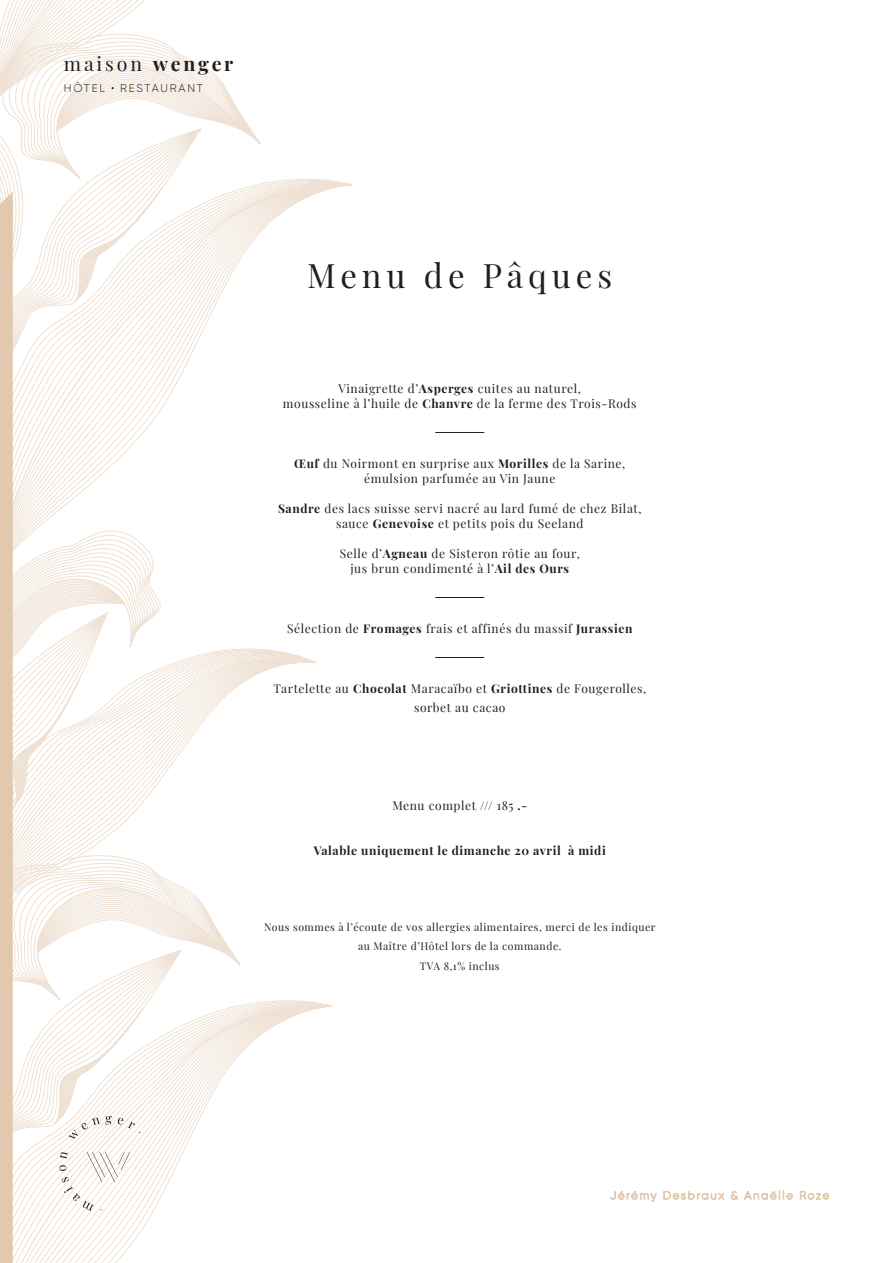
<style>
.page{position:relative;width:893px;height:1263px;background:#fff}
.page>*{position:absolute;margin:0;border:0;box-sizing:border-box;transform-origin:0 0}
.t1{font:33px "Playfair Display";letter-spacing:.15em;color:#231f20}
.t2{font:19.5px "Playfair Display";letter-spacing:.15em;color:#231f20}
.t3{font:12px/15px "Playfair Display";letter-spacing:.05em;color:#231f20;text-align:center}
.t4{font:700 12px "Playfair Display";letter-spacing:.05em;color:#231f20}
.t5{font:300 11.25px "Gilroy";letter-spacing:.16em;color:#231f20}
.t6{font:10.5px/19.5px "Playfair Display";letter-spacing:.05em;color:#231f20;text-align:center}
.s1{font-weight:700}
</style>
<div class="page">
<svg style="left:610px;top:1191px;width:47px;height:11px"></svg>
<svg style="left:663px;top:1191px;width:62px;height:9px"></svg>
<svg style="left:731px;top:1191px;width:7px;height:9px"></svg>
<svg style="left:744px;top:1191px;width:49px;height:9px"></svg>
<svg style="left:800px;top:1191px;width:29px;height:9px"></svg>
<svg style="left:0;top:0;width:336px;height:1263px"></svg>
<hr style="left:435px;top:432px;width:49px;height:1px;background:#231f20">
<hr style="left:435px;top:597px;width:49px;height:1px;background:#231f20">
<hr style="left:435px;top:657px;width:49px;height:1px;background:#231f20">
<h2 class="t2" style="left:64px;top:49px;width:171px">maison <span class="s1">wenger</span></h2>
<p class="t5" style="left:64px;top:81px;width:43px">HÔTEL</p>
<p class="t5" style="left:120px;top:81px;width:84px">RESTAURANT</p>
<h1 class="t1" style="left:307px;top:249px;width:307px">Menu de Pâques</h1>
<p class="t3" style="left:283px;top:380px;width:355px">Vinaigrette d’<span class="s1">Asperges</span> cuites au naturel,<br>mousseline à l’huile de <span class="s1">Chanvre</span> de la ferme des Trois-Rods</p>
<p class="t3" style="left:294px;top:455px;width:333px"><span class="s1">Œuf</span> du Noirmont en surprise aux <span class="s1">Morilles</span> de la Sarine, émulsion parfumée au Vin Jaune</p>
<p class="t3" style="left:278px;top:500px;width:365px"><span class="s1">Sandre</span> des lacs suisse servi nacré au lard fumé de chez Bilat, sauce <span class="s1">Genevoise</span> et petits pois du Seeland</p>
<p class="t3" style="left:340px;top:545px;width:242px">Selle d’<span class="s1">Agneau</span> de Sisteron rôtie au four, jus brun condimenté à l’<span class="s1">Ail des Ours</span></p>
<p class="t3" style="left:287px;top:620px;width:347px">Sélection de <span class="s1">Fromages</span> frais et affinés du massif <span class="s1">Jurassien</span></p>
<p class="t3" style="left:273px;top:678px;width:374px;line-height:19.2px">Tartelette au <span class="s1">Chocolat</span> Maracaïbo et <span class="s1">Griottines</span> de Fougerolles, sorbet au cacao</p>
<p class="t3" style="left:392px;top:797px;width:136px">Menu complet /// 185 <span class="s1">.-</span></p>
<p class="t4" style="left:314px;top:841px;width:294px">Valable uniquement le dimanche 20 avril à midi</p>
<p class="t6" style="left:264px;top:916px;width:393px">Nous sommes à l’écoute de vos allergies alimentaires, merci de les indiquer au Maître d’Hôtel lors de la commande.<br>TVA 8,1% inclus</p>
</div>
